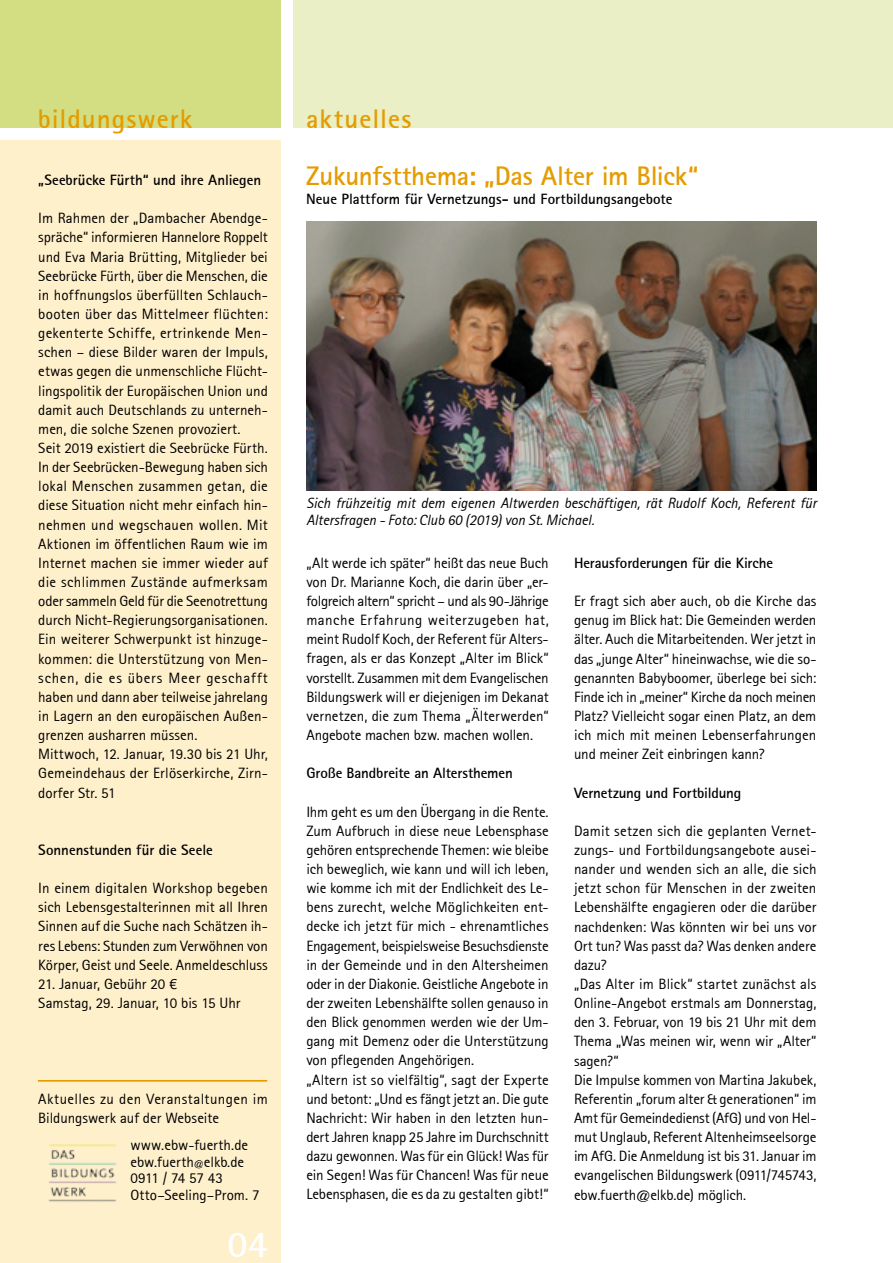
<style>
.page{position:relative;width:893px;height:1263px;background:#fff}
.page>*{position:absolute;margin:0;border:0;box-sizing:border-box;transform-origin:0 0}
.t1{font:37.5px "Rotis Sans Serif Bold 65";color:#fff}
.t2{font:27px "Rotis Sans Serif Bold 65";letter-spacing:.005em;color:#e49c00}
.t3{font:27px "Rotis Sans Serif Bold 65";letter-spacing:.035em;color:#e49c00}
.t4{font:27px "Rotis Sans Serif Bold 65";letter-spacing:.04em;color:#e49c00}
.t5{font:15px/19.2px "Rotis Sans Serif 55";letter-spacing:-.005em;color:#000}
.t6{font:15px "Rotis Sans Serif Bold 65";letter-spacing:-.005em;color:#000}
.t7{font:15px/16.5px "Rotis Sans Serif Italic 56";color:#000}
.t8{font:15px/19.2px "Rotis Sans Serif 55";letter-spacing:.015em;color:#000}
.s1{font-size:10.5px}
</style>
<div class="page">
<div style="left:293px;top:0;width:600px;height:128px;background:#eaefc5"></div>
<div style="left:0;top:0;width:281px;height:128px;background:#d3de82"></div>
<div style="left:0;top:140px;width:281px;height:1123px;background:#fff0cc"></div>
<img style="left:306px;top:222px;width:510px;height:268px">
<img style="left:48px;top:1144px;width:69px;height:58px">
<hr style="left:38px;top:1081px;width:229px;height:1px;background:#000">
<div style="left:38px;top:1080px;width:229px;height:1px;border:1px solid #e49c00"></div>
<h2 class="t3" style="left:38px;top:101px;width:156px">bildungswerk</h2>
<p class="t6" style="left:38px;top:170px;width:224px">„Seebrücke Fürth“ und ihre Anliegen</p>
<p class="t5" style="left:38px;top:208px;width:231px">Im Rahmen der „Dambacher Abendge&shy;spräche“ informieren Hannelore Roppelt und Eva Maria Brütting, Mitglieder bei Seebrücke Fürth, über die Menschen, die in hoffnungslos überfüllten Schlauch&shy;booten über das Mittelmeer flüchten: gekenterte Schiffe, ertrinkende Men&shy;schen – diese Bilder waren der Impuls, etwas gegen die unmenschliche Flücht&shy;lingspolitik der Europäischen Union und damit auch Deutschlands zu unterneh&shy;men, die solche Szenen provoziert.<br>Seit 2019 existiert die Seebrücke Fürth.<br>In der Seebrücken-Bewegung haben sich lokal Menschen zusammen getan, die diese Situation nicht mehr einfach hin&shy;nehmen und wegschauen wollen. Mit Aktionen im öffentlichen Raum wie im Internet machen sie immer wieder auf die schlimmen Zustände aufmerksam oder sammeln Geld für die Seenotrettung durch Nicht-Regierungsorganisationen.<br>Ein weiterer Schwerpunkt ist hinzuge&shy;kommen: die Unterstützung von Men&shy;schen, die es übers Meer geschafft haben und dann aber teilweise jahrelang in Lagern an den europäischen Außen&shy;grenzen ausharren müssen.<br>Mittwoch, 12. Januar, 19.30 bis 21 Uhr, Gemeindehaus der Erlöserkirche, Zirn&shy;dorfer Str. 51</p>
<p class="t6" style="left:38px;top:840px;width:176px">Sonnenstunden für die Seele</p>
<p class="t5" style="left:38px;top:878px;width:231px;text-align:justify">In einem digitalen Workshop begeben sich Lebensgestalterinnen mit all Ihren Sinnen auf die Suche nach Schätzen ih&shy;res Lebens: Stunden zum Verwöhnen von Körper, Geist und Seele. Anmeldeschluss</p>
<p class="t5" style="left:38px;top:974px;width:204px">21. Januar, Gebühr 20 €<br>Samstag, 29. Januar, 10 bis 15 Uhr</p>
<p class="t8" style="left:38px;top:1089px;width:231px">Aktuelles zu den Veranstaltungen im<br>Bildungswerk auf der Webseite</p>
<p class="t5" style="left:130px;top:1137px;width:131px;line-height:16.5px">www.ebw-fuerth.de ebw.fuerth<span class="s1">@</span>elkb.de<br>0911 / 74 57 43<br>Otto–Seeling–Prom. 7</p>
<h1 class="t1" style="left:227px;top:1220px;width:42px">04</h1>
<h2 class="t4" style="left:306px;top:101px;width:107px">aktuelles</h2>
<h2 class="t2" style="left:306px;top:159px;width:394px">Zukunfstthema: „Das Alter im Blick“</h2>
<p class="t6" style="left:306px;top:190px;width:368px">Neue Plattform für Vernetzungs- und Fortbildungsangebote</p>
<p class="t7" style="left:306px;top:495px;width:512px">Sich frühzeitig mit dem eigenen Altwerden beschäftigen, rät Rudolf Koch, Referent für<br>Altersfragen - Foto: Club 60 (2019) von St. Michael.</p>
<p class="t5" style="left:306px;top:553px;width:244px;text-align:justify">„Alt werde ich später“ heißt das neue Buch von Dr. Marianne Koch, die darin über „er&shy;folgreich altern“ spricht – und als 90-Jährige manche Erfahrung weiterzugeben hat, meint Rudolf Koch, der Referent für Alters&shy;fragen, als er das Konzept „Alter im Blick“ vorstellt. Zusammen mit dem Evangelischen Bildungswerk will er diejenigen im Dekanat vernetzen, die zum Thema „Älterwerden“ Angebote machen bzw. machen wollen.</p>
<p class="t6" style="left:306px;top:764px;width:208px">Große Bandbreite an Altersthemen</p>
<p class="t5" style="left:306px;top:802px;width:244px">Ihm geht es um den Übergang in die Rente.<br>Zum Aufbruch in diese neue Lebensphase gehören entsprechende Themen: wie bleibe ich beweglich, wie kann und will ich leben, wie komme ich mit der Endlichkeit des Le&shy;bens zurecht, welche Möglichkeiten ent&shy;decke ich jetzt für mich - ehrenamtliches Engagement, beispielsweise Besuchsdienste in der Gemeinde und in den Altersheimen oder in der Diakonie. Geistliche Angebote in der zweiten Lebenshälfte sollen genauso in den Blick genommen werden wie der Um&shy;gang mit Demenz oder die Unterstützung von pflegenden Angehörigen.<br>„Altern ist so vielfältig“, sagt der Experte und betont: „Und es fängt jetzt an. Die gute Nachricht: Wir haben in den letzten hun&shy;dert Jahren knapp 25 Jahre im Durchschnitt dazu gewonnen. Was für ein Glück! Was für ein Segen! Was für Chancen! Was für neue Lebensphasen, die es da zu gestalten gibt!“</p>
<p class="t6" style="left:574px;top:553px;width:201px">Herausforderungen für die Kirche</p>
<p class="t5" style="left:574px;top:591px;width:244px;text-align:justify">Er fragt sich aber auch, ob die Kirche das genug im Blick hat: Die Gemeinden werden älter. Auch die Mitarbeitenden. Wer jetzt in das „junge Alter“ hineinwachse, wie die so&shy;genannten Babyboomer, überlege bei sich:<br>Finde ich in „meiner“ Kirche da noch meinen Platz? Vielleicht sogar einen Platz, an dem ich mich mit meinen Lebenserfahrungen und meiner Zeit einbringen kann?</p>
<p class="t6" style="left:574px;top:783px;width:169px">Vernetzung und Fortbildung</p>
<p class="t5" style="left:574px;top:821px;width:244px">Damit setzen sich die geplanten Vernet&shy;zungs- und Fortbildungsangebote ausei&shy;nander und wenden sich an alle, die sich jetzt schon für Menschen in der zweiten Lebenshälfte engagieren oder die darüber nachdenken: Was könnten wir bei uns vor Ort tun? Was passt da? Was denken andere dazu?<br>„Das Alter im Blick“ startet zunächst als Online-Angebot erstmals am Donnerstag, den 3. Februar, von 19 bis 21 Uhr mit dem Thema „Was meinen wir, wenn wir „Alter“ sagen?“<br>Die Impulse kommen von Martina Jakubek, Referentin „forum alter &amp; generationen“ im Amt für Gemeindedienst (AfG) und von Hel&shy;mut Unglaub, Referent Altenheimseelsorge im AfG. Die Anmeldung ist bis 31. Januar im evangelischen Bildungswerk (0911/745743, ebw.fuerth@elkb.de) möglich.</p>
</div>
